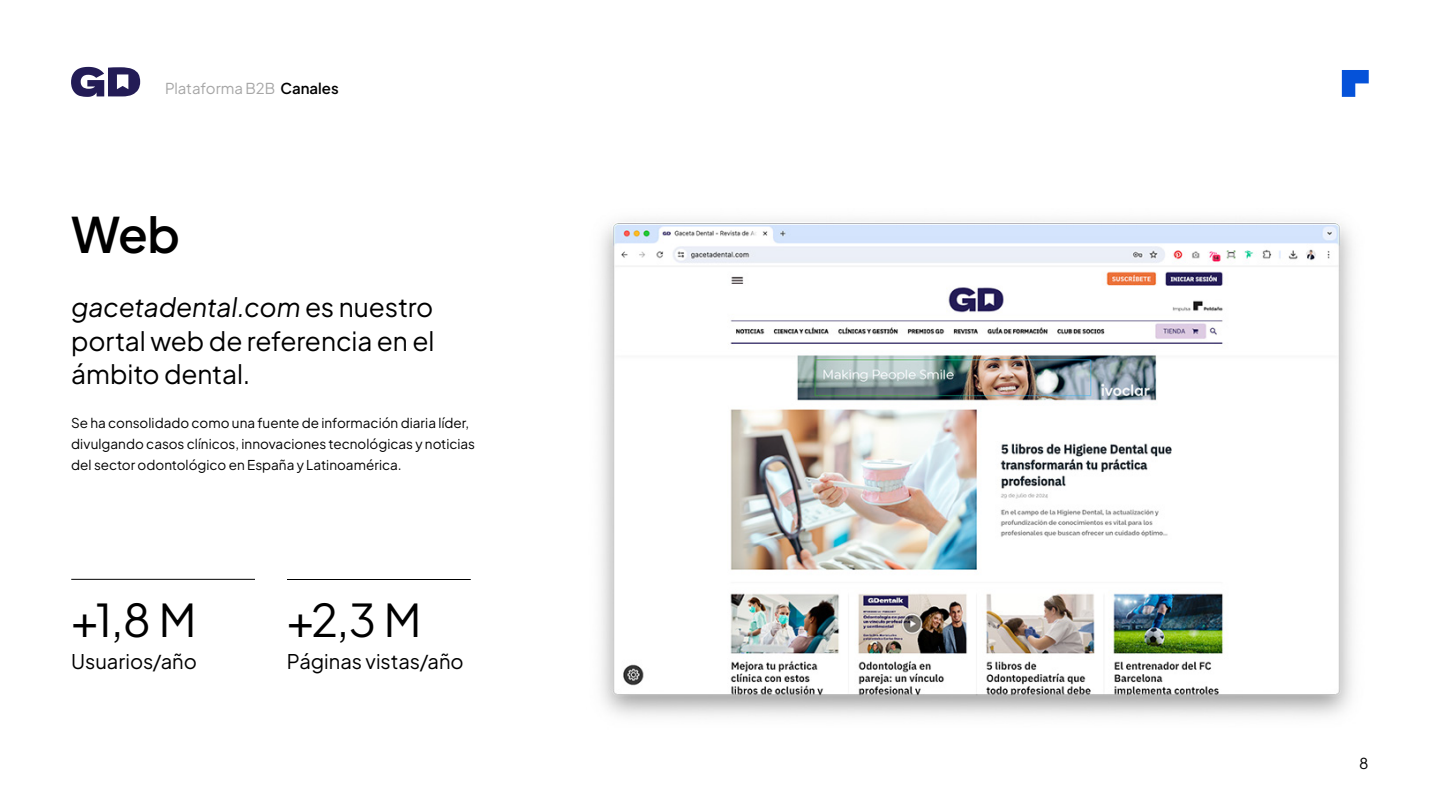
<style>
.page{position:relative;width:1440px;height:810px;background:#fff}
.page>*{position:absolute;margin:0;border:0;box-sizing:border-box;transform-origin:0 0}
.t1{font:48.75px "Plus Jakarta Sans";color:#000}
.t2{font:45px "Plus Jakarta Sans";color:#000}
.t3{font:26.25px/33.8px "Plus Jakarta Sans";letter-spacing:-.005em;color:#000;text-align:justify}
.t4{font:20.17px "Plus Jakarta Sans";color:#000}
.t5{font:15px "Plus Jakarta Sans";color:#a6a6a6}
.t6{font:15px "Plus Jakarta Sans";color:#000}
.t7{font:13.5px/21px "Plus Jakarta Sans";color:#000}
.s1{color:#000}
.s2{font-style:italic}
</style>
<div class="page">
<img style="left:601px;top:219px;width:751px;height:497px">
<svg style="left:1342px;top:70px;width:27px;height:27px"></svg>
<svg style="left:71px;top:67px;width:69px;height:30px"></svg>
<hr style="left:71px;top:579px;width:184px;height:1px;background:#000">
<hr style="left:287px;top:579px;width:184px;height:1px;background:#000">
<p class="t5" style="left:165px;top:76px;width:175px">Plataforma B2B <span class="s1">Canales</span></p>
<p class="t1" style="left:71px;top:195px;width:111px">Web</p>
<p class="t3" style="left:71px;top:288px;width:365px"><span class="s2">gacetadental.com</span> es nuestro portal web de referencia en el ámbito dental.</p>
<p class="t7" style="left:71px;top:411px;width:405px">Se ha consolidado como una fuente de información diaria líder, divulgando casos clínicos, innovaciones tecnológicas y noticias del sector odontológico en España y Latinoamérica.</p>
<p class="t2" style="left:71px;top:583px;width:127px">+1,8 M</p>
<p class="t4" style="left:71px;top:645px;width:127px">Usuarios/año</p>
<p class="t2" style="left:287px;top:583px;width:136px">+2,3 M</p>
<p class="t4" style="left:287px;top:645px;width:178px">Páginas vistas/año</p>
<p class="t6" style="left:1359px;top:751px;width:11px">8</p>
</div>
